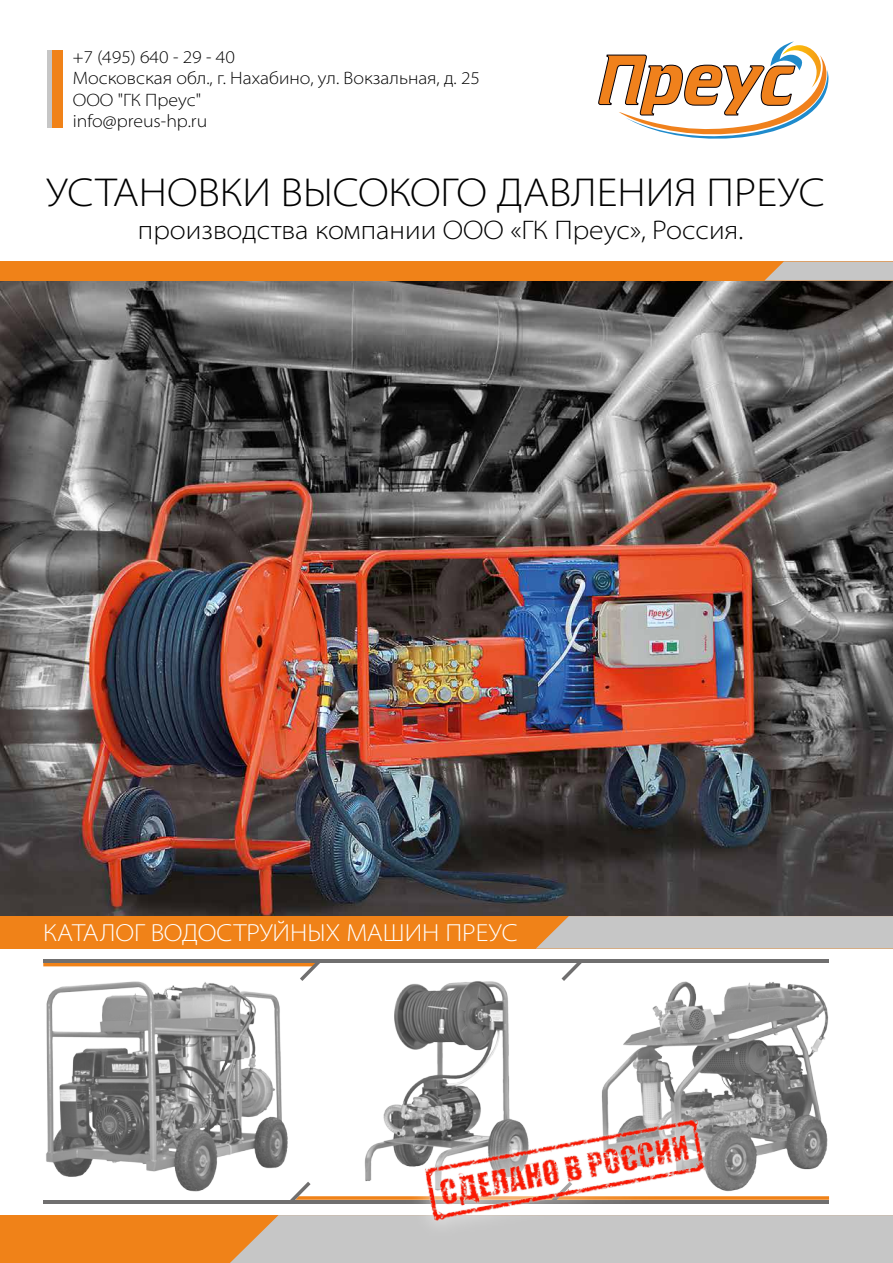
<style>
.page{position:relative;width:893px;height:1263px;background:#fff}
.page>*{position:absolute;margin:0;border:0;box-sizing:border-box;transform-origin:0 0}
.t1{font:300 semi-expanded 40.65px "Myriad Pro";color:#000}
.t2{font:300 semi-expanded 27px "Myriad Pro";color:#000}
.t3{font:300 semi-expanded 24.75px "Myriad Pro";color:#fff}
.t4{font:300 semi-expanded 18px/21.6px "Myriad Pro";color:#000}
</style>
<div class="page">
<img style="left:0;top:281px;width:893px;height:635px">
<svg style="left:599px;top:41px;width:229px;height:98px"></svg>
<div style="left:0;top:916px;width:893px;height:32px;background:#f08218"></div>
<div style="left:0;top:262px;width:893px;height:19px;background:#f08218"></div>
<svg style="left:536px;top:916px;width:357px;height:33px;background:#c8c1bb"></svg>
<div style="left:0;top:1215px;width:893px;height:48px;background:#f08218"></div>
<div style="left:230px;top:1215px;width:663px;height:48px;background:#c6c6c6"></div>
<svg style="left:764px;top:262px;width:129px;height:19px;background:#cabfb4"></svg>
<div style="left:47px;top:50px;width:11px;height:77px;background:#c6c6c6"></div>
<div style="left:52px;top:50px;width:11px;height:77px;background:#f08218"></div>
<img style="left:364px;top:981px;width:146px;height:200px">
<img style="left:602px;top:981px;width:228px;height:217px">
<img style="left:46px;top:981px;width:242px;height:211px">
<hr style="left:43px;top:1200px;width:786px;height:3px;background:#706f6f">
<svg style="left:290px;top:1182px;width:539px;height:18px"></svg>
<hr style="left:43px;top:959px;width:786px;height:4px;background:#706f6f">
<svg style="left:561px;top:963px;width:21px;height:18px"></svg>
<svg style="left:43px;top:963px;width:277px;height:18px"></svg>
<img style="left:400px;top:1095px;width:332px;height:152px">
<img style="left:422px;top:1115px;width:288px;height:109px">
<p class="t4" style="left:73px;top:46px;width:409px">+7 (495) 640 - 29 - 40<br>Московская обл., г. Нахабино, ул. Вокзальная, д. 25<br>ООО "ГК Преус"<br>info@preus-hp.ru</p>
<h1 class="t1" style="left:47px;top:170px;width:779px">УСТАНОВКИ ВЫСОКОГО ДАВЛЕНИЯ ПРЕУС</h1>
<h2 class="t2" style="left:138px;top:214px;width:607px">производства компании ООО «ГК Преус», Россия.</h2>
<h3 class="t3" style="left:43px;top:919px;width:476px">КАТАЛОГ ВОДОСТРУЙНЫХ МАШИН ПРЕУС</h3>
</div>
